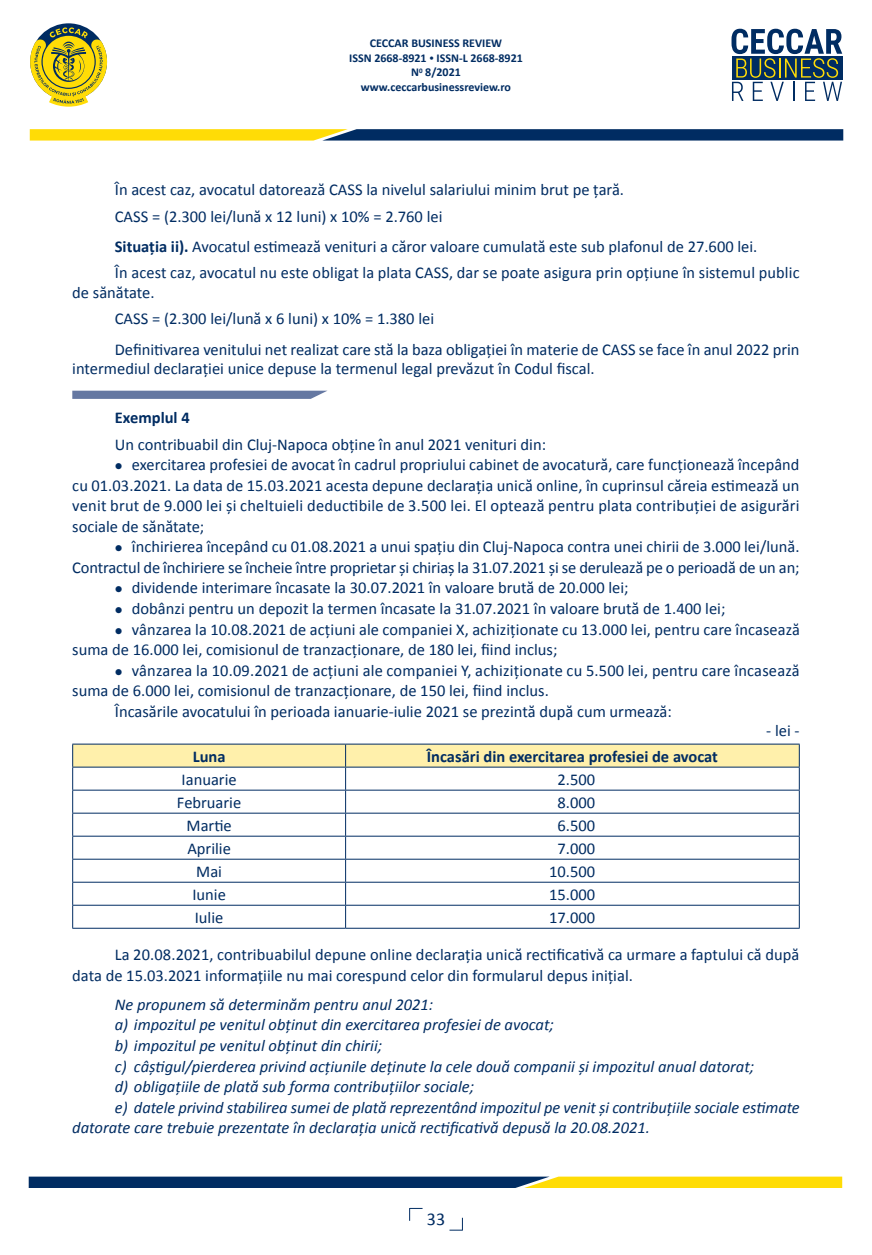
<style>
.page{position:relative;width:872px;height:1255px;background:#fff}
.page>*{position:absolute;margin:0;border:0;box-sizing:border-box;transform-origin:0 0}
.t1{font:18px "Calibri";color:#002c62}
.t2{font:16.5px/20.5px "Calibri";color:#002c62}
.t3{font:italic 16.5px "Calibri";color:#002c62}
.t4{font:700 16.5px "Calibri";color:#002c62}
.t5{font:700 12px/14.4px "Calibri";color:#002c62;text-align:center}
.s1{font-size:9px}
.s2{font-weight:700}
</style>
<div class="page">
<svg style="left:449px;top:1217px;width:14px;height:13px"></svg>
<svg style="left:731px;top:29px;width:111px;height:72px"></svg>
<svg style="left:30px;top:129px;width:813px;height:11px;background:#637144"></svg>
<svg style="left:30px;top:27px;width:77px;height:80px"></svg>
<svg style="left:29px;top:1176px;width:813px;height:11px;background:#69774c"></svg>
<svg style="left:409px;top:1207px;width:13px;height:13px"></svg>
<hr style="left:72px;top:743px;width:273px;height:1px;background:#002c62">
<hr style="left:345px;top:743px;width:454px;height:1px;background:#002c62">
<svg style="left:72px;top:744px;width:728px;height:183px"></svg>
<hr style="left:72px;top:927px;width:273px;height:1px;background:#002c62">
<hr style="left:345px;top:927px;width:454px;height:1px;background:#002c62">
<svg style="left:72px;top:390px;width:255px;height:9px;background:#7687ac"></svg>
<p class="t5" style="left:349px;top:37px;width:175px">CECCAR BUSINESS REVIEW<br>ISSN 2668-8921 <span class="s1">•</span> ISSN-L 2668-8921<br>N<sup>0</sup> 8/2021 www.ceccarbusinessreview.ro</p>
<p class="t2" style="left:115px;top:176px;width:511px;line-height:26.2px">În acest caz, avocatul datorează CASS la nivelul salariului minim brut pe țară.<br>CASS = (2.300 lei/lună x 12 luni) x 10% = 2.760 lei</p>
<p class="t2" style="left:115px;top:232px;width:686px;line-height:26.2px"><span class="s2">Situația ii).</span> Avocatul estimează venituri a căror valoare cumulată este sub plafonul de 27.600 lei.<br>În acest caz, avocatul nu este obligat la plata CASS, dar se poate asigura prin opțiune în sistemul public</p>
<p class="t2" style="left:115px;top:278px;width:321px;line-height:26.2px;text-indent:-43px">de sănătate.<br>CASS = (2.300 lei/lună x 6 luni) x 10% = 1.380 lei</p>
<p class="t2" style="left:72px;top:338px;width:728px;line-height:19.8px;text-indent:43px">Definitivarea venitului net realizat care stă la baza obligației în materie de CASS se face în anul 2022 prin intermediul declarației unice depuse la termenul legal prevăzut în Codul fiscal.</p>
<p class="t4" style="left:115px;top:407px;width:76px">Exemplul 4</p>
<p class="t2" style="left:115px;top:433px;width:433px">Un contribuabil din Cluj-Napoca obține în anul 2021 venituri din:</p>
<p class="t2" style="left:72px;top:453px;width:729px;text-align:justify;text-indent:43px">● exercitarea profesiei de avocat în cadrul propriului cabinet de avocatură, care funcționează începând cu 01.03.2021. La data de 15.03.2021 acesta depune declarația unică online, în cuprinsul căreia estimează un venit brut de 9.000 lei și cheltuieli deductibile de 3.500 lei. El optează pentru plata contribuției de asigurări so ciale de sănătate;</p>
<p class="t2" style="left:72px;top:536px;width:729px;text-align:right">● închirierea începând cu 01.08.2021 a unui spațiu din Cluj-Napoca contra unei chirii de 3.000 lei/lună.<br>Con tractul de închiriere se încheie între proprietar și chiriaș la 31.07.2021 și se derulează pe o perioadă de un an;</p>
<p class="t2" style="left:115px;top:577px;width:515px">● dividende interimare încasate la 30.07.2021 în valoare brută de 20.000 lei;</p>
<p class="t2" style="left:115px;top:597px;width:612px">● dobânzi pentru un depozit la termen încasate la 31.07.2021 în valoare brută de 1.400 lei;</p>
<p class="t2" style="left:72px;top:618px;width:729px;text-indent:43px">● vânzarea la 10.08.2021 de acțiuni ale companiei X, achiziționate cu 13.000 lei, pentru care încasează suma de 16.000 lei, comisionul de tranzacționare, de 180 lei, fiind inclus;</p>
<p class="t2" style="left:115px;top:659px;width:686px">● vânzarea la 10.09.2021 de acțiuni ale companiei Y, achiziționate cu 5.500 lei, pentru care încasează</p>
<p class="t2" style="left:72px;top:679px;width:478px">suma de 6.000 lei, comisionul de tranzacționare, de 150 lei, fiind inclus.</p>
<p class="t2" style="left:115px;top:700px;width:558px">Încasările avocatului în perioada ianuarie-iulie 2021 se prezintă după cum urmează:</p>
<p class="t2" style="left:766px;top:719px;width:35px">- lei -</p>
<p class="t4" style="left:193px;top:749px;width:34px">Luna</p>
<p class="t4" style="left:427px;top:745px;width:292px">Încasări din exercitarea profesiei de avocat</p>
<p class="t2" style="left:182px;top:768px;width:57px">Ianuarie</p>
<p class="t2" style="left:557px;top:768px;width:39px">2.500</p>
<p class="t2" style="left:177px;top:791px;width:66px">Februarie</p>
<p class="t2" style="left:557px;top:791px;width:39px">8.000</p>
<p class="t2" style="left:186px;top:814px;width:47px">Martie</p>
<p class="t2" style="left:557px;top:814px;width:39px">6.500</p>
<p class="t2" style="left:187px;top:837px;width:45px">Aprilie</p>
<p class="t2" style="left:557px;top:837px;width:39px">7.000</p>
<p class="t2" style="left:196px;top:860px;width:27px">Mai</p>
<p class="t2" style="left:549px;top:860px;width:47px">10.500</p>
<p class="t2" style="left:192px;top:883px;width:35px">Iunie</p>
<p class="t2" style="left:549px;top:883px;width:47px">15.000</p>
<p class="t2" style="left:195px;top:906px;width:30px">Iulie</p>
<p class="t2" style="left:549px;top:906px;width:47px">17.000</p>
<p class="t2" style="left:72px;top:943px;width:728px;text-indent:43px">La 20.08.2021, contribuabilul depune online declarația unică rectificativă ca urmare a faptului că după data de 15.03.2021 informațiile nu mai corespund celor din formularul depus inițial.</p>
<p class="t3" style="left:115px;top:994px;width:320px">Ne propunem să determinăm pentru anul 2021:</p>
<p class="t3" style="left:115px;top:1014px;width:441px">a) impozitul pe venitul obținut din exercitarea profesiei de avocat;</p>
<p class="t3" style="left:115px;top:1035px;width:269px">b) impozitul pe venitul obținut din chirii;</p>
<p class="t3" style="left:115px;top:1055px;width:641px">c) câștigul/pierderea privind acțiunile deținute la cele două companii și impozitul anual datorat;</p>
<p class="t3" style="left:115px;top:1076px;width:361px">d) obligațiile de plată sub forma contribuțiilor sociale;</p>
<p class="t3" style="left:115px;top:1096px;width:686px">e) datele privind stabilirea sumei de plată reprezentând impozitul pe venit și con tri buțiile sociale estimate</p>
<p class="t3" style="left:72px;top:1117px;width:579px">datorate care trebuie prezentate în declarația unică rectificativă depusă la 20.08.2021.</p>
<p class="t1" style="left:427px;top:1212px;width:20px">33</p>
</div>
